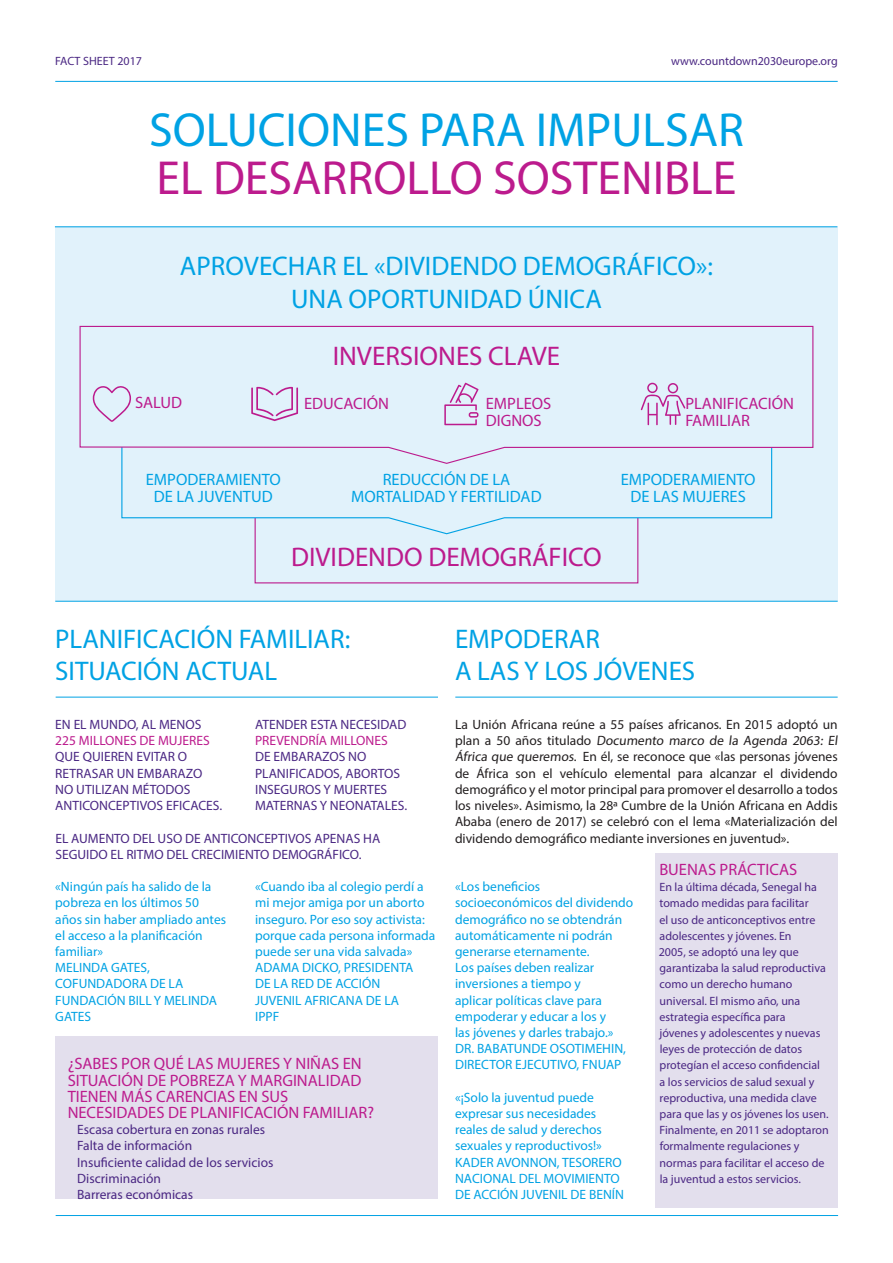
<style>
.page{position:relative;width:893px;height:1263px;background:#fff}
.page>*{position:absolute;margin:0;border:0;box-sizing:border-box;transform-origin:0 0}
.t1{font:48px "Myriad Pro";color:#00a2e4}
.t2{font:48px "Myriad Pro";color:#bc1b8d}
.t3{font:27px/32.4px "Myriad Pro";color:#00a2e4}
.t4{font:27px "Myriad Pro";color:#bc1b8d}
.t5{font:16.5px/16.2px "Myriad Pro";color:#bc1b8d}
.t6{font:16.5px/16.5px "Myriad Pro";color:#00a2e4;text-align:center}
.t7{font:13.5px/16.2px "Myriad Pro";color:#00a2e4}
.t8{font:13.5px/16.2px "Myriad Pro";color:#231f20}
.t9{font:13.5px/16.2px "Myriad Pro";color:#4a2783}
.t10{font:13.5px "Myriad Pro";color:#bc1b8d}
.t11{font:12px/16.2px "Myriad Pro";color:#4a2783}
</style>
<div class="page">
<div style="left:655px;top:853px;width:183px;height:355px;background:#e3dfed"></div>
<div style="left:55px;top:1037px;width:383px;height:162px;background:#e3dfed"></div>
<div style="left:56px;top:227px;width:782px;height:374px;background:#e1f2fb"></div>
<hr style="left:55px;top:81px;width:783px;height:1px;background:#00a2e4">
<hr style="left:55px;top:226px;width:782px;height:1px;background:#00a2e4">
<hr style="left:55px;top:601px;width:783px;height:1px;background:#00a2e4">
<svg style="left:121px;top:464px;width:652px;height:71px"></svg>
<svg style="left:79px;top:325px;width:735px;height:139px"></svg>
<hr style="left:56px;top:1215px;width:782px;height:1px;background:#00a2e4">
<hr style="left:56px;top:697px;width:382px;height:1px;background:#00a2e4">
<hr style="left:455px;top:697px;width:383px;height:1px;background:#00a2e4">
<svg style="left:251px;top:387px;width:47px;height:34px"></svg>
<svg style="left:93px;top:385px;width:38px;height:37px"></svg>
<svg style="left:641px;top:383px;width:44px;height:42px"></svg>
<svg style="left:444px;top:383px;width:35px;height:42px"></svg>
<p class="t11" style="left:55px;top:52px;width:88px">FACT SHEET 2017</p>
<p class="t11" style="left:671px;top:52px;width:168px">www.countdown2030europe.org</p>
<h1 class="t1" style="left:149px;top:100px;width:596px">SOLUCIONES PARA IMPULSAR</h1>
<h1 class="t2" style="left:157px;top:149px;width:581px">EL DESARROLLO SOSTENIBLE</h1>
<h2 class="t3" style="left:180px;top:250px;width:535px;text-align:center">APROVECHAR EL «DIVIDENDO DEMOGRÁFICO»:<br>UNA OPORTUNIDAD ÚNICA</h2>
<h2 class="t4" style="left:333px;top:339px;width:229px">INVERSIONES CLAVE</h2>
<p class="t5" style="left:135px;top:394px;width:49px">SALUD</p>
<p class="t5" style="left:304px;top:395px;width:87px">EDUCACIÓN</p>
<p class="t5" style="left:486px;top:395px;width:67px">EMPLEOS<br>DIGNOS</p>
<p class="t5" style="left:685px;top:395px;width:110px">PLANIFICACIÓN<br>FAMILIAR</p>
<p class="t6" style="left:146px;top:471px;width:136px">EMPODERAMIENTO<br>DE LA JUVENTUD</p>
<p class="t6" style="left:351px;top:471px;width:192px">REDUCCIÓN DE LA<br>MORTALIDAD Y FERTILIDAD</p>
<p class="t6" style="left:621px;top:471px;width:136px">EMPODERAMIENTO<br>DE LAS MUJERES</p>
<h2 class="t4" style="left:291px;top:540px;width:312px">DIVIDENDO DEMOGRÁFICO</h2>
<h2 class="t3" style="left:55px;top:622px;width:296px">PLANIFICACIÓN FAMILIAR:<br>SITUACIÓN ACTUAL</h2>
<h2 class="t3" style="left:455px;top:622px;width:242px">EMPODERAR<br>A LAS Y LOS JÓVENES</h2>
<p class="t9" style="left:55px;top:716px;width:148px">EN EL MUNDO, AL MENOS</p>
<p class="t10" style="left:55px;top:732px;width:156px">225 MILLONES DE MUJERES</p>
<p class="t9" style="left:55px;top:749px;width:169px">QUE QUIEREN EVITAR O<br>RETRASAR UN EMBARAZO<br>NO UTILIZAN MÉTODOS<br>ANTICONCEPTIVOS EFICACES.</p>
<p class="t9" style="left:255px;top:716px;width:153px">ATENDER ESTA NECESIDAD</p>
<p class="t10" style="left:255px;top:732px;width:134px">PREVENDRÍA MILLONES</p>
<p class="t9" style="left:255px;top:749px;width:154px">DE EMBARAZOS NO<br>PLANIFICADOS, ABORTOS<br>INSEGUROS Y MUERTES<br>MATERNAS Y NEONATALES.</p>
<p class="t9" style="left:55px;top:830px;width:326px">EL AUMENTO DEL USO DE ANTICONCEPTIVOS APENAS HA<br>SEGUIDO EL RITMO DEL CRECIMIENTO DEMOGRÁFICO.</p>
<p class="t7" style="left:55px;top:878px;width:172px">«Ningún país ha salido de la pobreza en los últimos 50 años sin haber ampliado antes el acceso a la planificación familiar»<br>MELINDA GATES,<br>COFUNDADORA DE LA<br>FUNDACIÓN BILL Y MELINDA<br>GATES</p>
<p class="t7" style="left:255px;top:878px;width:182px">«Cuando iba al colegio perdí a mi mejor amiga por un aborto inseguro. Por eso soy activista: porque cada persona informada puede ser una vida salvada»<br>ADAMA DICKO, PRESIDENTA<br>DE LA RED DE ACCIÓN<br>JUVENIL AFRICANA DE LA<br>IPPF</p>
<p class="t5" style="left:68px;top:1055px;width:308px">¿SABES POR QUÉ LAS MUJERES Y NIÑAS EN SITUACIÓN DE POBREZA Y MARGINALIDAD TIENEN MÁS CARENCIAS EN SUS NECESIDADES DE PLANIFICACIÓN FAMILIAR?</p>
<p class="t9" style="left:68px;top:1121px;width:199px">→ Escasa cobertura en zonas rurales</p>
<p class="t9" style="left:68px;top:1137px;width:126px">→ Falta de información</p>
<p class="t9" style="left:68px;top:1154px;width:207px">→ Insuficiente calidad de los servicios</p>
<p class="t9" style="left:68px;top:1170px;width:95px">→ Discriminación</p>
<p class="t9" style="left:68px;top:1186px;width:127px">→ Barreras económicas</p>
<p class="t8" style="left:455px;top:716px;width:386px">La Unión Africana reúne a 55 países africanos. En 2015 adoptó un plan a 50 años titulado Documento marco de la Agenda 2063: El África que queremos. En él, se reconoce que «las personas jóvenes de África son el vehículo elemental para alcanzar el dividendo demográfico y el motor principal para promover el desarrollo a todos los niveles». Asimismo, la 28ª Cumbre de la Unión Africana en Addis Ababa (enero de 2017) se celebró con el lema «Materialización del dividendo demográfico mediante inversiones en juventud».</p>
<p class="t7" style="left:455px;top:878px;width:180px">«Los beneficios socioeconómicos del dividendo demográfico no se obtendrán automáticamente ni podrán generarse eternamente.<br>Los países deben realizar inversiones a tiempo y<br>aplicar políticas clave para empoderar y educar a los y<br>las jóvenes y darles trabajo.»<br>DR. BABATUNDE OSOTIMEHIN,<br>DIRECTOR EJECUTIVO, FNUAP</p>
<p class="t7" style="left:455px;top:1089px;width:170px">«¡Solo la juventud puede expresar sus necesidades reales de salud y derechos sexuales y reproductivos!»<br>KADER AVONNON, TESORERO<br>NACIONAL DEL MOVIMIENTO<br>DE ACCIÓN JUVENIL DE BENÍN</p>
<p class="t5" style="left:659px;top:861px;width:139px">BUENAS PRÁCTICAS</p>
<p class="t11" style="left:659px;top:879px;width:171px">En la última década, Senegal ha tomado medidas para facilitar<br>el uso de anticonceptivos entre adolescentes y jóvenes. En<br>2005, se adoptó una ley que garantizaba la salud reproductiva como un derecho humano universal. El mismo año, una estrategia específica para<br>jóvenes y adolescentes y nuevas leyes de protección de datos protegían el acceso confidencial<br>a los servicios de salud sexual y reproductiva, una medida clave para que las y os jóvenes los usen.<br>Finalmente, en 2011 se adoptaron formalmente regulaciones y normas para facilitar el acceso de la juventud a estos servicios.</p>
</div>
